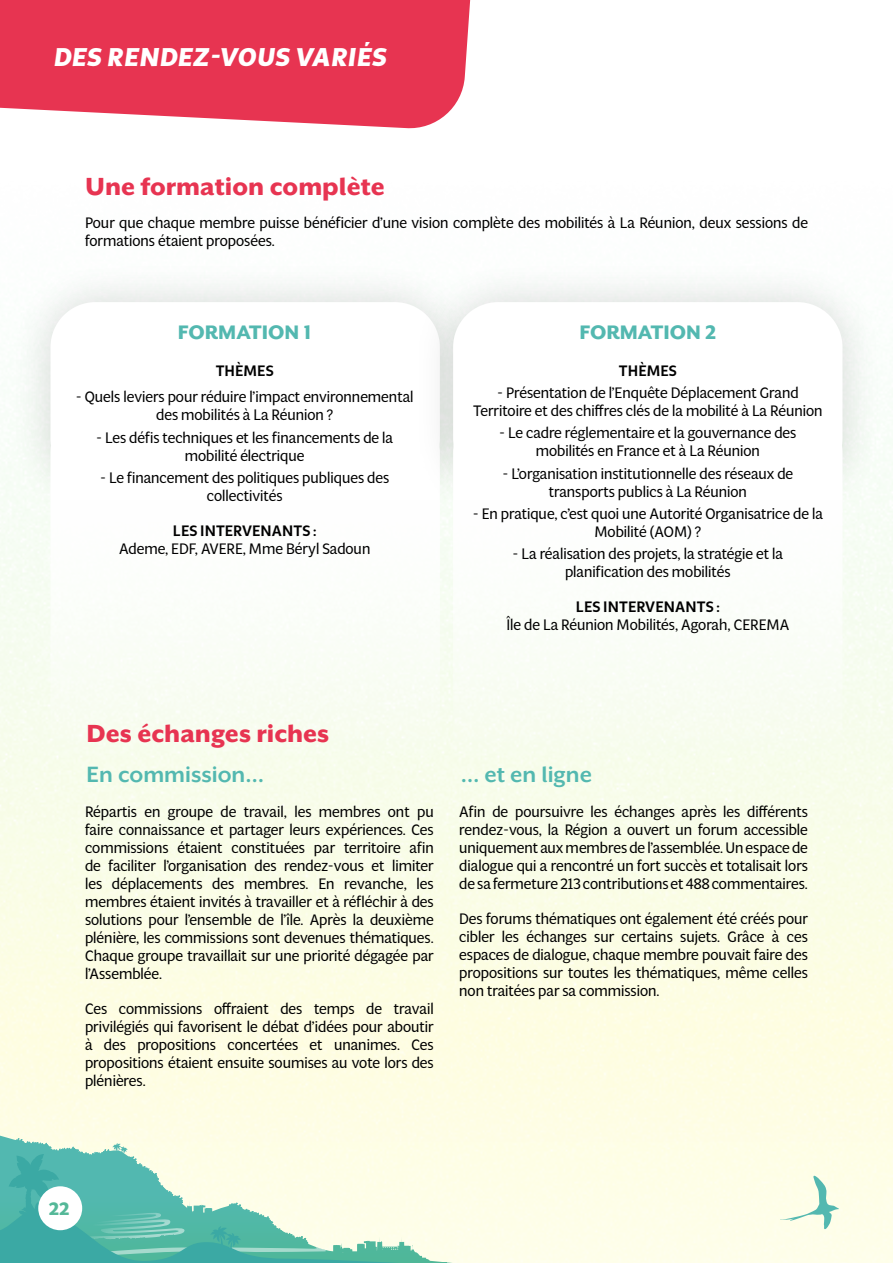
<style>
.page{position:relative;width:893px;height:1263px;background:#fff}
.page>*{position:absolute;margin:0;border:0;box-sizing:border-box;transform-origin:0 0}
.t1{font:800 28.5px "Mr Eaves XL San OT";color:#e73451}
.t2{font:700 25.5px "Mr Eaves XL San OT";color:#53b8b0}
.t3{font:italic 700 25.5px "Multi Display";letter-spacing:.02em;color:#fff}
.t4{font:800 22.5px "Mr Eaves XL San OT";color:#53b8b0}
.t5{font:700 18px "Multi Display";color:#54b898}
.t6{font:15px/18px "Multi Display";color:#000;text-align:center}
.t7{font:500 15px "Multi Display";letter-spacing:.01em;color:#000}
</style>
<div class="page">
<div style="left:0;top:0;width:893px;height:1263px;background:linear-gradient(to bottom,#fbfeff,#fbfde0)"></div>
<svg style="left:780px;top:1176px;width:59px;height:53px;background:#e1f2de"></svg>
<div style="left:0;top:1130px;width:536px;height:8px;background:#fefde5"></div>
<svg style="left:0;top:1138px;width:536px;height:125px;background:#b7e0ce"></svg>
<div style="left:8px;top:260px;width:474px;height:266px;background:#f7fbf7"></div>
<div style="left:50px;top:302px;width:390px;height:181px;background:#fff;border-radius:45px"></div>
<div style="left:50px;top:408px;width:390px;height:452px;background:linear-gradient(to bottom,#fff,#f6fce8);border-radius:45px"></div>
<div style="left:411px;top:260px;width:473px;height:266px;background:#000;opacity:.15"></div>
<div style="left:453px;top:302px;width:389px;height:181px;background:#fff;border-radius:45px"></div>
<div style="left:453px;top:408px;width:389px;height:452px;background:linear-gradient(to bottom,#fff,#f6fce8);border-radius:45px"></div>
<svg style="left:0;top:0;width:475px;height:130px;background:#e94963"></svg>
<div style="left:38px;top:1186px;width:44px;height:44px;background:#fff;border-radius:50%"></div>
<h2 class="t3" style="left:54px;top:39px;width:334px">DES RENDEZ-VOUS VARIÉS</h2>
<h1 class="t1" style="left:85px;top:170px;width:301px">Une formation complète</h1>
<p class="t6" style="left:85px;top:213px;width:724px;text-align:left">Pour que chaque membre puisse bénéficier d’une vision complète des mobilités à La Réunion, deux sessions de formations étaient proposées.</p>
<h3 class="t4" style="left:178px;top:319px;width:135px">FORMATION 1</h3>
<p class="t7" style="left:216px;top:360px;width:59px">THÈMES</p>
<p class="t6" style="left:76px;top:387px;width:339px">- Quels leviers pour réduire l’impact environnemental des mobilités à La Réunion ?</p>
<p class="t6" style="left:96px;top:428px;width:298px">- Les défis techniques et les financements de la mobilité électrique</p>
<p class="t6" style="left:100px;top:468px;width:290px">- Le financement des politiques publiques des collectivités</p>
<p class="t7" style="left:173px;top:520px;width:145px">LES INTERVENANTS :</p>
<p class="t6" style="left:119px;top:539px;width:253px">Ademe, EDF, AVERE, Mme Béryl Sadoun</p>
<h1 class="t1" style="left:87px;top:717px;width:244px">Des échanges riches</h1>
<h3 class="t4" style="left:579px;top:319px;width:138px">FORMATION 2</h3>
<p class="t7" style="left:619px;top:360px;width:59px">THÈMES</p>
<p class="t6" style="left:473px;top:383px;width:351px">- Présentation de l’Enquête Déplacement Grand<br>Territoire et des chiffres clés de la mobilité à La Réunion</p>
<p class="t6" style="left:499px;top:423px;width:299px">- Le cadre réglementaire et la gouvernance des mobilités en France et à La Réunion</p>
<p class="t6" style="left:502px;top:463px;width:292px">- L’organisation institutionnelle des réseaux de transports publics à La Réunion</p>
<p class="t6" style="left:473px;top:504px;width:352px">- En pratique, c’est quoi une Autorité Organisatrice de la<br>Mobilité (AOM) ?</p>
<p class="t6" style="left:513px;top:544px;width:272px">- La réalisation des projets, la stratégie et la planification des mobilités</p>
<p class="t7" style="left:576px;top:596px;width:145px">LES INTERVENANTS :</p>
<p class="t6" style="left:506px;top:615px;width:284px">Île de La Réunion Mobilités, Agorah, CEREMA</p>
<h2 class="t2" style="left:87px;top:761px;width:179px">En commission…</h2>
<h2 class="t2" style="left:461px;top:761px;width:133px">… et en ligne</h2>
<p class="t6" style="left:85px;top:802px;width:350px;text-align:justify">Répartis en groupe de travail, les membres ont pu faire connaissance et partager leurs expériences. Ces commissions étaient constituées par territoire afin de faciliter l’organisation des rendez-vous et limiter les déplacements des membres. En revanche, les membres étaient invités à travailler et à réfléchir à des solutions pour l’ensemble de l’île. Après la deuxième plénière, les commissions sont devenues thématiques.<br>Chaque groupe travaillait sur une priorité dégagée par l’Assemblée.</p>
<p class="t6" style="left:85px;top:999px;width:350px;text-align:justify">Ces commissions offraient des temps de travail privilégiés qui favorisent le débat d’idées pour aboutir à des propositions concertées et unanimes. Ces propositions étaient ensuite soumises au vote lors des plénières.</p>
<p class="t6" style="left:459px;top:802px;width:350px;text-align:justify">Afin de poursuivre les échanges après les différents rendez-vous, la Région a ouvert un forum accessible uniquement aux membres de l’assemblée. Un espace de dialogue qui a rencontré un fort succès et totalisait lors de sa fermeture 213 contributions et 488 commentaires.</p>
<p class="t6" style="left:459px;top:909px;width:350px;text-align:justify">Des forums thématiques ont également été créés pour cibler les échanges sur certains sujets. Grâce à ces espaces de dialogue, chaque membre pouvait faire des propositions sur toutes les thématiques, même celles non traitées par sa commission.</p>
<p class="t5" style="left:49px;top:1196px;width:22px">22</p>
</div>
